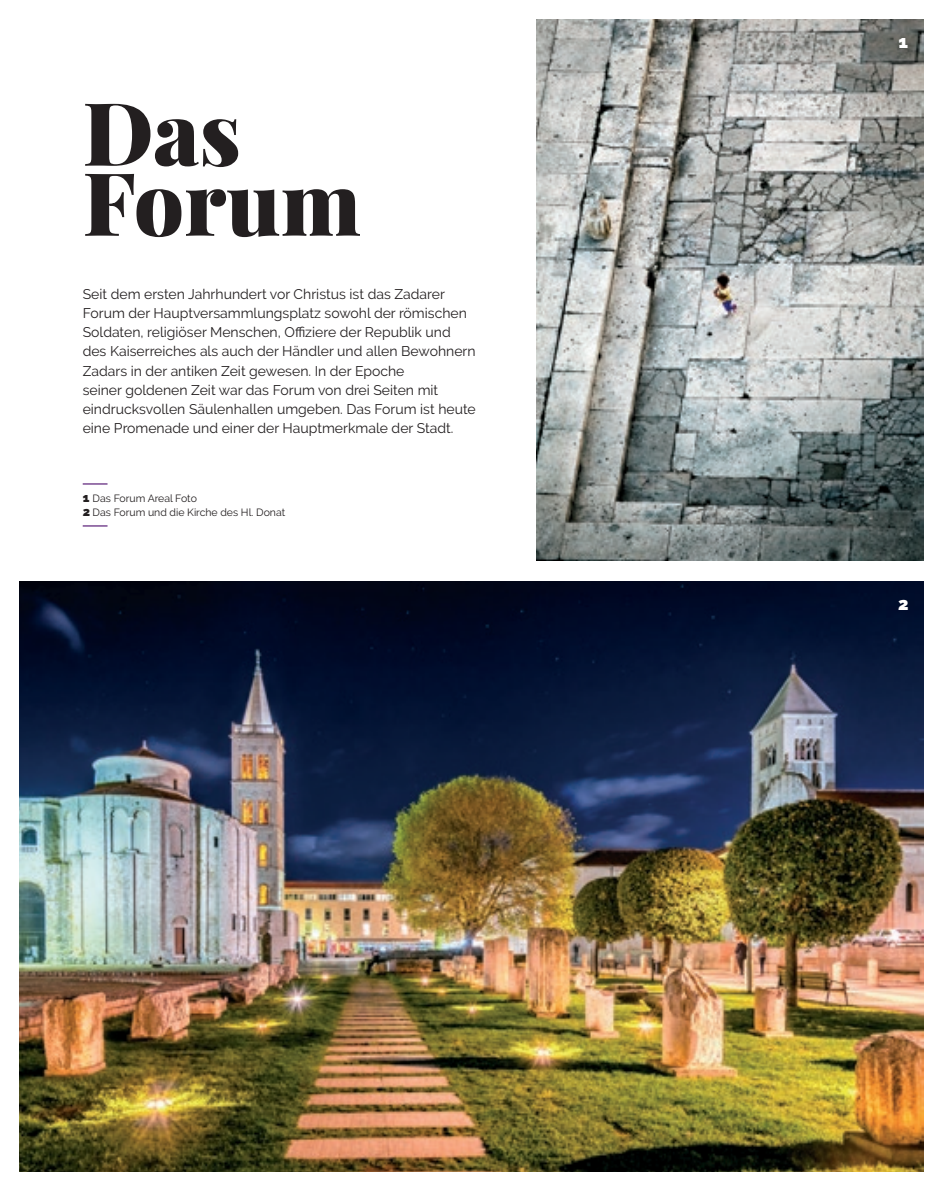
<style>
.page{position:relative;width:943px;height:1191px;background:#fff}
.page>*{position:absolute;margin:0;border:0;box-sizing:border-box;transform-origin:0 0}
.t1{font:900 87.5px/70px "Playfair Display";color:#231f20}
.t2{font:900 17.5px "Raleway";color:#fff}
.t3{font:14px/19.2px "Raleway";color:#231f20}
.t4{font:10.5px/14.7px "Raleway";color:#231f20}
.s1{font-weight:900;font-size:12.25px}
</style>
<div class="page">
<img style="left:20px;top:581px;width:903px;height:590px">
<img style="left:536px;top:20px;width:387px;height:541px">
<hr style="left:83px;top:483px;width:24px;height:2px;background:#805297">
<hr style="left:83px;top:525px;width:24px;height:2px;background:#805297">
<h1 class="t1" style="left:83px;top:91px;width:280px">Das<br>Forum</h1>
<p class="t3" style="left:83px;top:284px;width:394px">Seit dem ersten Jahrhundert vor Christus ist das Zadarer Forum der Hauptversammlungsplatz sowohl der römischen Soldaten, religiöser Menschen, Offiziere der Republik und des Kaiserreiches als auch der Händler und allen Bewohnern Zadars in der antiken Zeit gewesen. In der Epoche<br>seiner goldenen Zeit war das Forum von drei Seiten mit eindrucksvollen Säulenhallen umgeben. Das Forum ist heute eine Promenade und einer der Hauptmerkmale der Stadt.</p>
<p class="t4" style="left:83px;top:490px;width:204px"><span class="s1">1</span> Das Forum Areal Foto<br><span class="s1">2</span> Das Forum und die Kirche des Hl. Donat</p>
<p class="t2" style="left:898px;top:32px;width:11px">1</p>
<p class="t2" style="left:898px;top:593px;width:12px">2</p>
</div>
